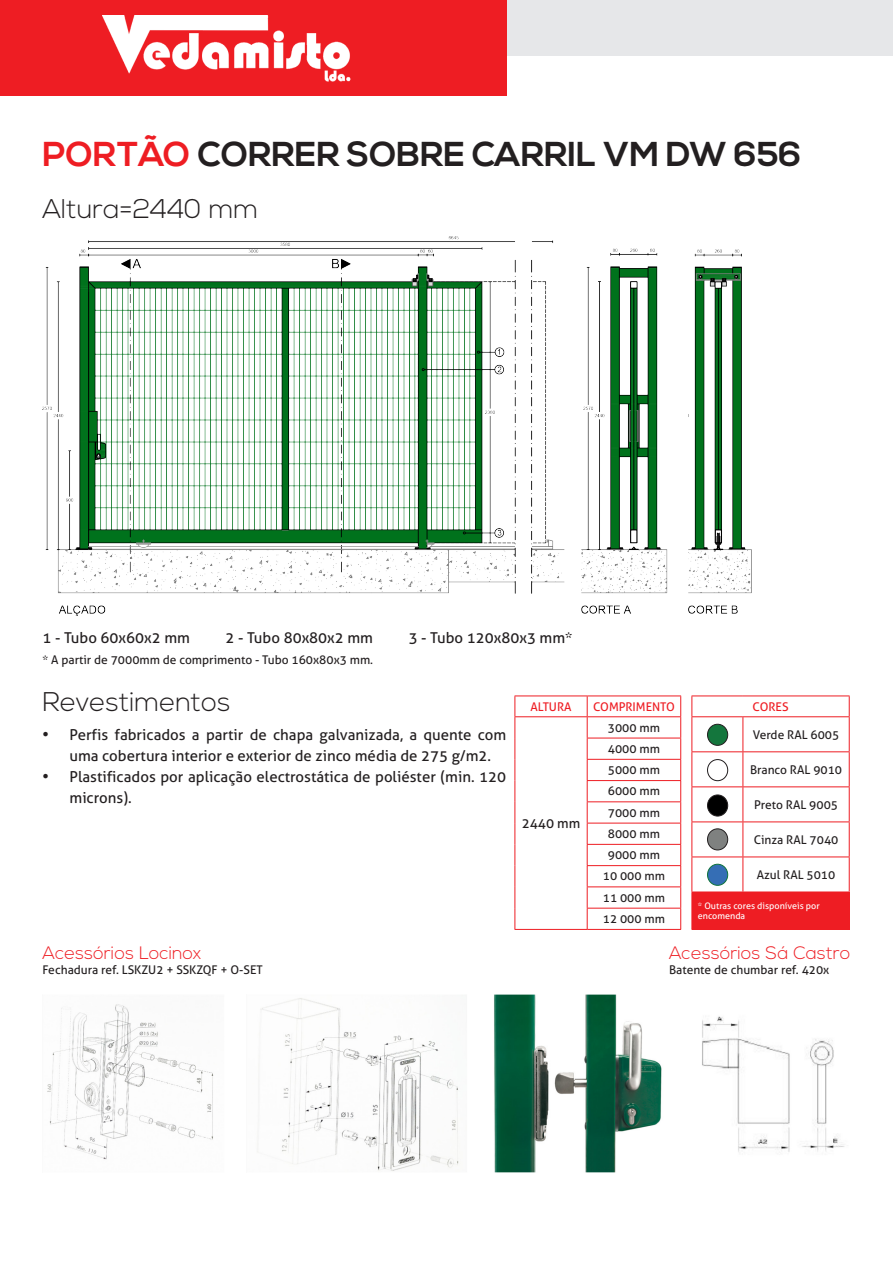
<style>
.page{position:relative;width:893px;height:1263px;background:#fff}
.page>*{position:absolute;margin:0;border:0;box-sizing:border-box;transform-origin:0 0}
.t1{font:700 34.5px "Nexa";color:#231f20}
.t2{font:300 27px "Nexa";color:#231f20}
.t3{font:300 18px "Nexa";color:#ee1d23}
.t4{font:15px/21px "Aller";color:#231f20}
.t5{font:13.5px "Aller";color:#231f20}
.t6{font:12px "Aller";color:#231f20}
.t7{font:12px "Aller";letter-spacing:-.005em;color:#ee1d23}
.t8{font:9px/10.8px "Aller";color:#fff}
.s1{color:#ee1d23}
.s2{font-family:"Times New Roman";font-size:18px}
</style>
<div class="page">
<img style="left:43px;top:236px;width:709px;height:380px">
<div style="left:692px;top:892px;width:157px;height:37px;background:#ee1d23"></div>
<hr style="left:691px;top:695px;width:52px;height:1px;background:#ee1d23">
<svg style="left:691px;top:696px;width:1px;height:20px"></svg>
<hr style="left:743px;top:695px;width:107px;height:1px;background:#ee1d23">
<svg style="left:849px;top:696px;width:1px;height:20px"></svg>
<hr style="left:691px;top:716px;width:52px;height:1px;background:#ee1d23">
<hr style="left:691px;top:717px;width:1px;height:34px;background:#ee1d23">
<hr style="left:743px;top:716px;width:107px;height:1px;background:#ee1d23">
<hr style="left:742px;top:717px;width:1px;height:34px;background:#ee1d23">
<hr style="left:849px;top:717px;width:1px;height:34px;background:#ee1d23">
<hr style="left:691px;top:751px;width:52px;height:1px;background:#ee1d23">
<hr style="left:691px;top:752px;width:1px;height:34px;background:#ee1d23">
<hr style="left:743px;top:751px;width:107px;height:1px;background:#ee1d23">
<hr style="left:742px;top:752px;width:1px;height:34px;background:#ee1d23">
<hr style="left:849px;top:752px;width:1px;height:34px;background:#ee1d23">
<hr style="left:691px;top:786px;width:52px;height:1px;background:#ee1d23">
<hr style="left:691px;top:787px;width:1px;height:34px;background:#ee1d23">
<hr style="left:743px;top:786px;width:107px;height:1px;background:#ee1d23">
<hr style="left:742px;top:787px;width:1px;height:34px;background:#ee1d23">
<hr style="left:849px;top:787px;width:1px;height:34px;background:#ee1d23">
<hr style="left:691px;top:821px;width:52px;height:1px;background:#ee1d23">
<hr style="left:691px;top:822px;width:1px;height:34px;background:#ee1d23">
<hr style="left:743px;top:821px;width:107px;height:1px;background:#ee1d23">
<hr style="left:742px;top:822px;width:1px;height:34px;background:#ee1d23">
<hr style="left:849px;top:822px;width:1px;height:34px;background:#ee1d23">
<hr style="left:691px;top:856px;width:52px;height:1px;background:#ee1d23">
<hr style="left:691px;top:857px;width:1px;height:35px;background:#ee1d23">
<hr style="left:743px;top:856px;width:107px;height:1px;background:#ee1d23">
<hr style="left:742px;top:857px;width:1px;height:35px;background:#ee1d23">
<hr style="left:849px;top:857px;width:1px;height:35px;background:#ee1d23">
<hr style="left:691px;top:892px;width:1px;height:37px;background:#ee1d23">
<hr style="left:849px;top:892px;width:1px;height:37px;background:#ee1d23">
<hr style="left:691px;top:929px;width:52px;height:1px;background:#ee1d23">
<hr style="left:743px;top:929px;width:107px;height:1px;background:#ee1d23">
<div style="left:707px;top:724px;width:21px;height:21px;background:#14763d;border-radius:50%"></div>
<div style="left:707px;top:724px;width:21px;height:21px;border:1px solid #231f20;border-radius:50%"></div>
<div style="left:707px;top:759px;width:21px;height:22px;border:1px solid #231f20;border-radius:50%"></div>
<div style="left:707px;top:795px;width:21px;height:21px;background:#000;border-radius:50%"></div>
<div style="left:707px;top:795px;width:21px;height:21px;border:1px solid #231f20;border-radius:50%"></div>
<div style="left:707px;top:829px;width:21px;height:21px;background:#7f8180;border-radius:50%"></div>
<div style="left:707px;top:829px;width:21px;height:21px;border:1px solid #231f20;border-radius:50%"></div>
<div style="left:707px;top:864px;width:21px;height:21px;background:#356eb5;border-radius:50%"></div>
<div style="left:707px;top:864px;width:21px;height:21px;border:1px solid #0f743c;border-radius:50%"></div>
<hr style="left:514px;top:695px;width:73px;height:1px;background:#ee1d23">
<hr style="left:587px;top:695px;width:94px;height:1px;background:#ee1d23">
<hr style="left:514px;top:716px;width:73px;height:1px;background:#ee1d23">
<hr style="left:587px;top:716px;width:94px;height:1px;background:#ee1d23">
<hr style="left:587px;top:738px;width:94px;height:1px;background:#ee1d23">
<hr style="left:587px;top:759px;width:94px;height:1px;background:#ee1d23">
<hr style="left:587px;top:780px;width:94px;height:1px;background:#ee1d23">
<hr style="left:587px;top:801px;width:94px;height:1px;background:#ee1d23">
<hr style="left:587px;top:823px;width:94px;height:1px;background:#ee1d23">
<hr style="left:587px;top:844px;width:94px;height:1px;background:#ee1d23">
<hr style="left:587px;top:865px;width:94px;height:1px;background:#ee1d23">
<hr style="left:587px;top:886px;width:94px;height:1px;background:#ee1d23">
<svg style="left:514px;top:696px;width:1px;height:233px"></svg>
<hr style="left:587px;top:908px;width:94px;height:1px;background:#ee1d23">
<svg style="left:587px;top:696px;width:1px;height:233px"></svg>
<svg style="left:680px;top:696px;width:1px;height:233px"></svg>
<hr style="left:514px;top:929px;width:73px;height:1px;background:#ee1d23">
<hr style="left:587px;top:929px;width:94px;height:1px;background:#ee1d23">
<img style="left:47px;top:994px;width:798px;height:178px">
<div style="left:0;top:0;width:893px;height:55px;background:#e6e7e9"></div>
<div style="left:0;top:0;width:506px;height:96px;background:#ee1d23"></div>
<img style="left:103px;top:15px;width:248px;height:67px">
<p class="t1" style="left:43px;top:135px;width:760px"><span class="s1">PORTÃO</span> CORRER SOBRE CARRIL VM DW 656</p>
<p class="t2" style="left:43px;top:193px;width:217px">Altura=2440 mm</p>
<p class="t4" style="left:43px;top:627px;width:149px">1 - Tubo 60x60x2 mm</p>
<p class="t4" style="left:226px;top:627px;width:149px">2 - Tubo 80x80x2 mm</p>
<p class="t4" style="left:409px;top:627px;width:165px">3 - Tubo 120x80x3 mm*</p>
<p class="t6" style="left:43px;top:653px;width:332px">* A partir de 7000mm de comprimento - Tubo 160x80x3 mm.</p>
<p class="t2" style="left:43px;top:687px;width:189px">Revestimentos</p>
<p class="t4" style="left:70px;top:724px;width:438px;text-indent:-27px"><span class="s2">•</span> Perfis fabricados a partir de chapa galvanizada, a quente com uma cobertura interior e exterior de zinco média de 275 g/m2.</p>
<p class="t4" style="left:70px;top:766px;width:438px;text-indent:-27px"><span class="s2">•</span> Plastificados por aplicação electrostática de poliéster (min. 120 microns).</p>
<p class="t7" style="left:530px;top:699px;width:43px">ALTURA</p>
<p class="t7" style="left:593px;top:699px;width:83px">COMPRIMENTO</p>
<p class="t5" style="left:522px;top:815px;width:60px">2440 mm</p>
<p class="t6" style="left:608px;top:720px;width:54px">3000 mm</p>
<p class="t6" style="left:608px;top:741px;width:54px">4000 mm</p>
<p class="t6" style="left:608px;top:763px;width:54px">5000 mm</p>
<p class="t6" style="left:608px;top:784px;width:54px">6000 mm</p>
<p class="t6" style="left:608px;top:805px;width:54px">7000 mm</p>
<p class="t6" style="left:608px;top:826px;width:54px">8000 mm</p>
<p class="t6" style="left:608px;top:848px;width:54px">9000 mm</p>
<p class="t6" style="left:603px;top:869px;width:64px">10 000 mm</p>
<p class="t6" style="left:603px;top:890px;width:64px">11 000 mm</p>
<p class="t6" style="left:603px;top:911px;width:64px">12 000 mm</p>
<p class="t7" style="left:752px;top:699px;width:38px">CORES</p>
<p class="t6" style="left:753px;top:727px;width:88px">Verde RAL 6005</p>
<p class="t6" style="left:750px;top:762px;width:94px">Branco RAL 9010</p>
<p class="t6" style="left:754px;top:797px;width:85px">Preto RAL 9005</p>
<p class="t6" style="left:754px;top:832px;width:86px">Cinza RAL 7040</p>
<p class="t6" style="left:757px;top:867px;width:80px">Azul RAL 5010</p>
<p class="t8" style="left:698px;top:900px;width:123px">* Outras cores disponíveis por encomenda</p>
<p class="t3" style="left:43px;top:943px;width:161px">Acessórios Locinox</p>
<p class="t3" style="left:669px;top:943px;width:183px">Acessórios Sá Castro</p>
<p class="t6" style="left:43px;top:963px;width:222px">Fechadura ref. LSKZU2 + SSKZQF + O-SET</p>
<p class="t6" style="left:669px;top:963px;width:162px">Batente de chumbar ref. 420x</p>
</div>
